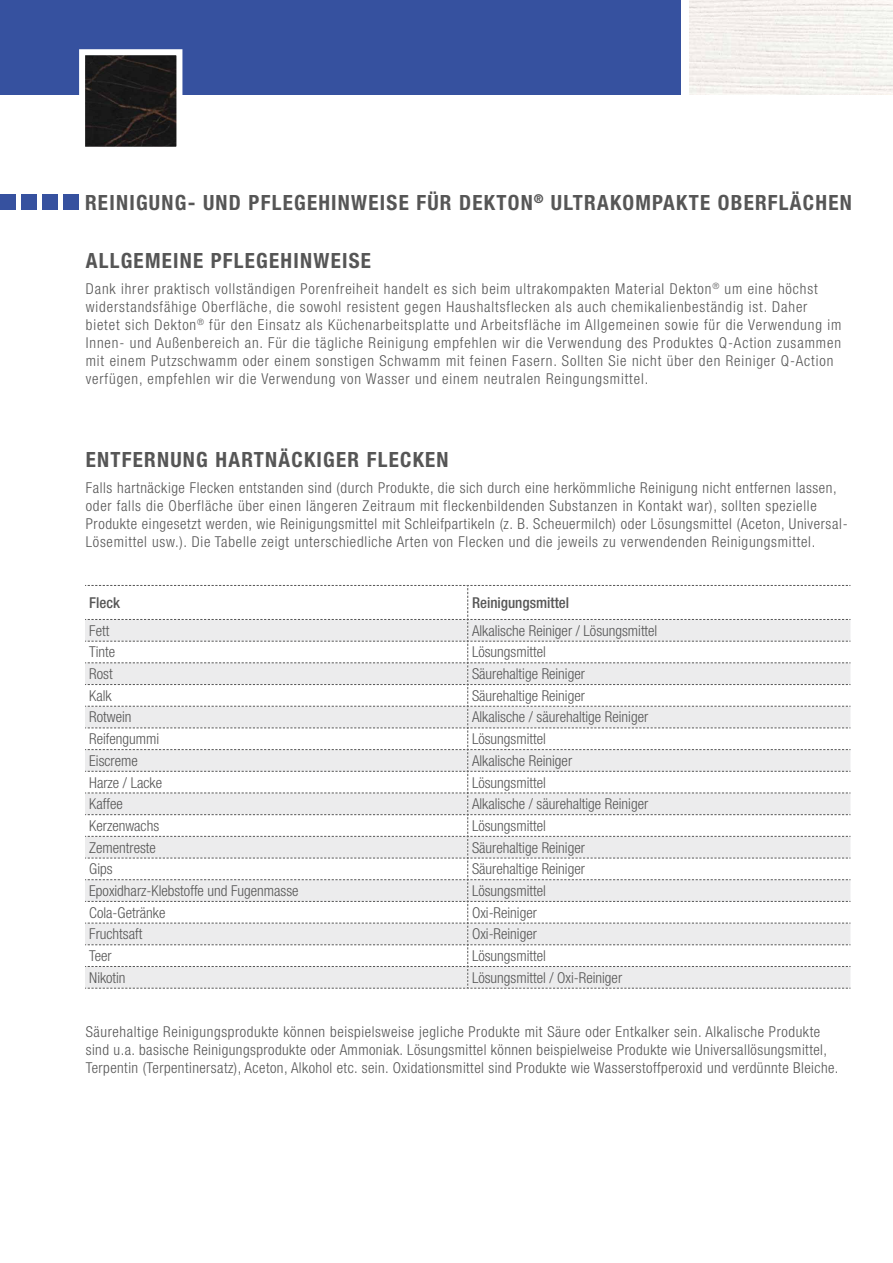
<style>
.page{position:relative;width:893px;height:1263px;background:#fff}
.page>*{position:absolute;margin:0;border:0;box-sizing:border-box;transform-origin:0 0}
.t1{font:700 condensed 21px "Helvetica Neue LT Std";letter-spacing:.06em;color:#565656}
.t2{font:300 condensed 15px/18px "Helvetica Neue LT Pro";letter-spacing:.04em;color:#565656}
.t3{font:300 condensed 15px/18px "Helvetica Neue LT Pro";letter-spacing:.06em;color:#565656}
.t4{font:300 condensed 15px "Helvetica Neue LT Pro";color:#565656}
.t5{font:500 condensed 15px "Helvetica Neue LT Pro";color:#565656}
</style>
<div class="page">
<div style="left:0;top:195px;width:15px;height:15px;background:#36519f"></div>
<div style="left:21px;top:195px;width:15px;height:15px;background:#36519f"></div>
<div style="left:42px;top:195px;width:16px;height:15px;background:#36519f"></div>
<div style="left:64px;top:195px;width:15px;height:15px;background:#36519f"></div>
<svg style="left:85px;top:585px;width:765px;height:404px"></svg>
<div style="left:0;top:0;width:680px;height:94px;background:#36519f"></div>
<img style="left:690px;top:0;width:203px;height:94px">
<img style="left:86px;top:56px;width:89px;height:90px">
<div style="left:79px;top:49px;width:103px;height:104px;border:6px solid #fff"></div>
<h1 class="t1" style="left:85px;top:190px;width:768px">REINIGUNG- UND PFLEGEHINWEISE FÜR DEKTON<sup>®</sup> ULTRAKOMPAKTE OBERFLÄCHEN</h1>
<h1 class="t1" style="left:86px;top:248px;width:287px">ALLGEMEINE PFLEGEHINWEISE</h1>
<p class="t3" style="left:86px;top:280px;width:757px">Dank ihrer praktisch vollständigen Porenfreiheit handelt es sich beim ultrakompakten Material Dekton<sup>®</sup> um eine höchst widerstandsfähige Oberfläche, die sowohl resistent gegen Haushaltsflecken als auch chemikalienbeständig ist. Daher bietet sich Dekton<sup>®</sup> für den Einsatz als Küchenarbeitsplatte und Arbeitsfläche im Allgemeinen sowie für die Verwendung im Innen- und Außenbereich an. Für die tägliche Reinigung empfehlen wir die Verwendung des Produktes Q-Action zusammen mit einem Putzschwamm oder einem sonstigen Schwamm mit feinen Fasern. Sollten Sie nicht über den Reiniger Q-Action verfügen, empfehlen wir die Verwendung von Wasser und einem neutralen Reingungsmittel.</p>
<h1 class="t1" style="left:86px;top:447px;width:364px">ENTFERNUNG HARTNÄCKIGER FLECKEN</h1>
<p class="t2" style="left:86px;top:479px;width:763px">Falls hartnäckige Flecken entstanden sind (durch Produkte, die sich durch eine herkömmliche Reinigung nicht entfernen lassen, oder falls die Oberfläche über einen längeren Zeitraum mit fleckenbildenden Substanzen in Kontakt war), sollten spezielle Produkte eingesetzt werden, wie Reinigungsmittel mit Schleifpartikeln (z. B. Scheuermilch) oder Lösungsmittel (Aceton, Universal-Lösemittel usw.). Die Tabelle zeigt unterschiedliche Arten von Flecken und die jeweils zu verwendenden Reinigungsmittel.</p>
<p class="t5" style="left:89px;top:593px;width:32px">Fleck</p>
<p class="t5" style="left:472px;top:593px;width:99px">Reinigungsmittel</p>
<p class="t2" style="left:89px;top:621px;width:22px">Fett</p>
<p class="t4" style="left:472px;top:622px;width:187px">Alkalische Reiniger / Lösungsmittel</p>
<p class="t2" style="left:89px;top:643px;width:27px">Tinte</p>
<p class="t4" style="left:472px;top:643px;width:75px">Lösungsmittel</p>
<p class="t2" style="left:89px;top:665px;width:25px">Rost</p>
<p class="t4" style="left:472px;top:665px;width:114px">Säurehaltige Reiniger</p>
<p class="t2" style="left:89px;top:686px;width:24px">Kalk</p>
<p class="t4" style="left:472px;top:687px;width:114px">Säurehaltige Reiniger</p>
<p class="t4" style="left:89px;top:708px;width:44px">Rotwein</p>
<p class="t4" style="left:472px;top:708px;width:178px">Alkalische / säurehaltige Reiniger</p>
<p class="t4" style="left:89px;top:730px;width:71px">Reifengummi</p>
<p class="t4" style="left:472px;top:730px;width:75px">Lösungsmittel</p>
<p class="t4" style="left:89px;top:752px;width:50px">Eiscreme</p>
<p class="t4" style="left:472px;top:752px;width:102px">Alkalische Reiniger</p>
<p class="t4" style="left:89px;top:774px;width:74px">Harze / Lacke</p>
<p class="t4" style="left:472px;top:774px;width:75px">Lösungsmittel</p>
<p class="t2" style="left:89px;top:795px;width:35px">Kaffee</p>
<p class="t4" style="left:472px;top:795px;width:178px">Alkalische / säurehaltige Reiniger</p>
<p class="t4" style="left:89px;top:817px;width:71px">Kerzenwachs</p>
<p class="t4" style="left:472px;top:817px;width:75px">Lösungsmittel</p>
<p class="t4" style="left:89px;top:839px;width:68px">Zementreste</p>
<p class="t4" style="left:472px;top:839px;width:114px">Säurehaltige Reiniger</p>
<p class="t2" style="left:89px;top:860px;width:25px">Gips</p>
<p class="t4" style="left:472px;top:860px;width:114px">Säurehaltige Reiniger</p>
<p class="t4" style="left:89px;top:882px;width:211px">Epoxidharz-Klebstoffe und Fugenmasse</p>
<p class="t4" style="left:472px;top:882px;width:75px">Lösungsmittel</p>
<p class="t4" style="left:89px;top:904px;width:78px">Cola-Getränke</p>
<p class="t4" style="left:472px;top:904px;width:66px">Oxi-Reiniger</p>
<p class="t4" style="left:89px;top:925px;width:55px">Fruchtsaft</p>
<p class="t4" style="left:472px;top:925px;width:66px">Oxi-Reiniger</p>
<p class="t2" style="left:89px;top:947px;width:24px">Teer</p>
<p class="t4" style="left:472px;top:947px;width:75px">Lösungsmittel</p>
<p class="t4" style="left:89px;top:969px;width:38px">Nikotin</p>
<p class="t4" style="left:472px;top:969px;width:152px">Lösungsmittel / Oxi-Reiniger</p>
<p class="t2" style="left:86px;top:1023px;width:754px">Säurehaltige Reinigungsprodukte können beispielsweise jegliche Produkte mit Säure oder Entkalker sein. Alkalische Produkte sind u.a. basische Reinigungsprodukte oder Ammoniak. Lösungsmittel können beispielweise Produkte wie Universallösungsmittel,<br>Terpentin (Terpentinersatz), Aceton, Alkohol etc. sein. Oxidationsmittel sind Produkte wie Wasserstoffperoxid und verdünnte Bleiche.</p>
</div>
